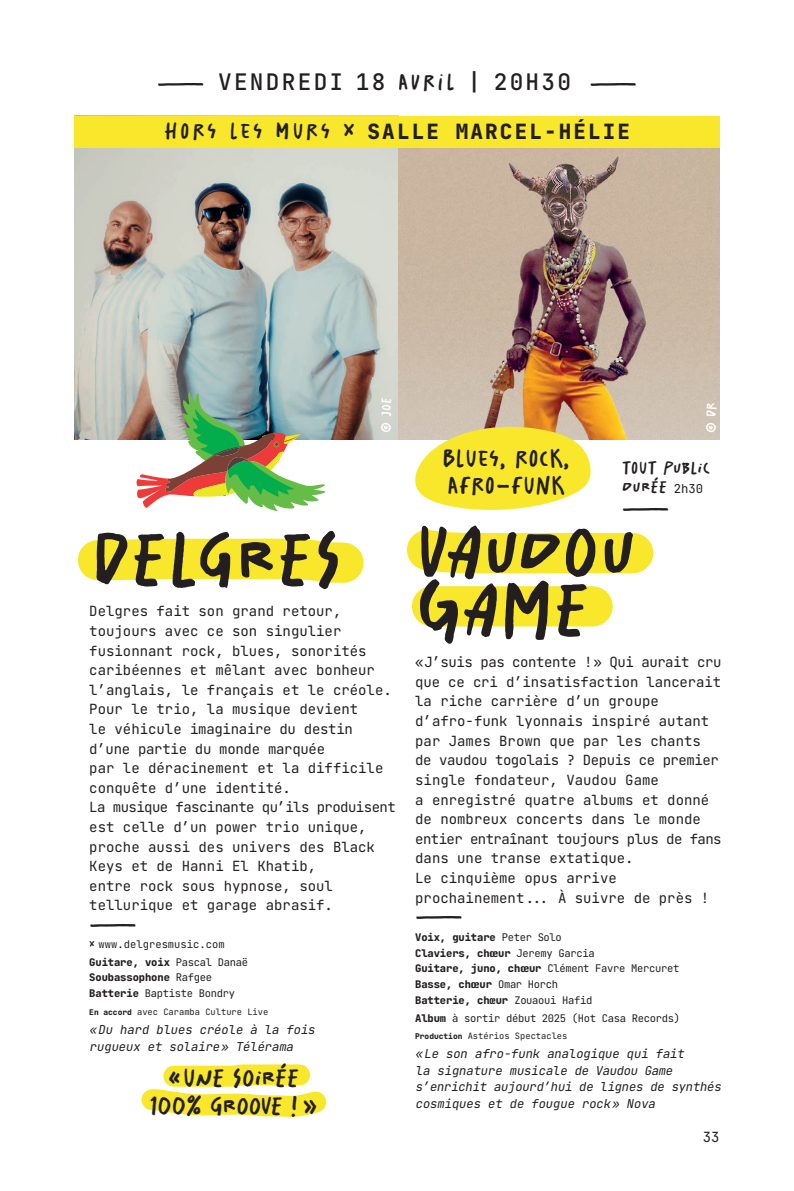
<style>
.page{position:relative;width:794px;height:1191px;background:#fff}
.page>*{position:absolute;margin:0;border:0;box-sizing:border-box;transform-origin:0 0}
.t1{font:77px "Salted";letter-spacing:-.02em;color:#231f20}
.t2{font:26.25px/28px "Salted";letter-spacing:-.03em;color:#231f20;text-align:center}
.t3{font:24.5px/26.2px "Salted";color:#231f20}
.t4{font:22.75px "Jet Brains Mono";letter-spacing:.1em;color:#231f20}
.t5{font:21px "Jet Brains Mono";letter-spacing:.1em;color:#231f20}
.t6{font:17.5px/18.9px "Salted";color:#231f20}
.t7{font:14px/19.6px "Jet Brains Mono";color:#231f20}
.t8{font:14px "Salted";color:#fff}
.t9{font:italic 12.25px/16.6px "Jet Brains Mono";color:#231f20}
.t10{font:10.5px/15.6px "Jet Brains Mono";letter-spacing:-.02em;color:#231f20}
.t11{font:8.75px "Jet Brains Mono";color:#231f20}
.s1{font-family:"Salted"}
.s2{font-family:"Salted";font-size:22.75px}
.s3{font-family:"Jet Brains Mono";font-size:12.25px}
.s4{font-size:7.88px}
</style>
<div class="page">
<svg style="left:141px;top:1064px;width:186px;height:53px"></svg>
<div style="left:432px;top:586px;width:160px;height:40px;background:#f8e72a"></div>
<img style="left:74px;top:147px;width:325px;height:245px">
<hr style="left:158px;top:83px;width:45px;height:3px;background:#231f20">
<img style="left:399px;top:147px;width:320px;height:292px">
<div style="left:74px;top:116px;width:645px;height:31px;background:#f8e72a"></div>
<svg style="left:74px;top:392px;width:599px;height:217px"></svg>
<h3 class="t4" style="left:218px;top:67px;width:354px">VENDREDI 18 <span class="s1">AVRIL</span> | 20H30</h3>
<h3 class="t5" style="left:164px;top:117px;width:468px"><span class="s2">HORS LES MURS ×</span> SALLE MARCEL-HÉLIE</h3>
<p class="t8" style="left:377px;top:433px;width:38px;rotate:-90deg">© joe</p>
<p class="t8" style="left:702px;top:433px;width:32px;rotate:-90deg">© DR</p>
<h3 class="t3" style="left:442px;top:446px;width:129px">BLUES, ROCK,<br>AFRO-FUNK</h3>
<p class="t6" style="left:622px;top:458px;width:90px">TOUT public durée <span class="s3">2h30</span></p>
<h1 class="t1" style="left:90px;top:509px;width:548px">Delgres Vaudou</h1>
<h1 class="t1" style="left:415px;top:559px;width:177px">Game</h1>
<p class="t7" style="left:415px;top:652px;width:308px">« J’suis pas contente ! » Qui aurait cru que ce cri d’insatisfaction lancerait la riche carrière d’un groupe d’afro-funk lyonnais inspiré autant par James Brown que par les chants<br>de vaudou togolais ? Depuis ce premier single fondateur, Vaudou Game<br>a enregistré quatre albums et donné de nombreux concerts dans le monde entier entraînant toujours plus de fans dans une transe extatique.<br>Le cinquième opus arrive prochainement...À suivre de près !</p>
<p class="t10" style="left:415px;top:929px;width:266px">Voix, guitare Peter Solo<br>Claviers, chœur Jeremy Garcia<br>Guitare, juno, chœur Clé ment Favre Mercuret<br>Basse, chœur Omar Horch<br>Batterie, chœur Zouaoui Hafid</p>
<p class="t10" style="left:415px;top:1010px;width:266px">Album à sortir début 2025 (Hot Casa Records)</p>
<p class="t11" style="left:415px;top:1030px;width:154px"><span class="s4">Production</span> Astérios Spectacles</p>
<p class="t9" style="left:415px;top:1045px;width:310px">« Le son afro-funk analogique qui fait<br>la signature musicale de Vaudou Game s’enrichit aujourd’hui de lignes de synthés cosmiques et de fougue rock » Nova</p>
<p class="t7" style="left:89px;top:601px;width:308px">Delgres fait son grand retour, toujours avec ce son singulier fusionnant rock, blues, sonorités caribéennes et mêlant avec bonheur l’anglais, le français et le créole.<br>Pour le trio, la musique devient<br>le véhicule imaginaire du destin d’une partie du monde marquée<br>par le déracinement et la difficile conquête d’une identité.<br>La musique fascinante qu’ils produisent est celle d’un power trio unique, proche aussi des univers des Black<br>Keys et de Hanni El Khatib,<br>entre rock sous hypnose, soul tellurique et garage abrasif.</p>
<p class="t10" style="left:89px;top:934px;width:160px;line-height:18px"><span class="s1">×</span> www.delgresmusic.com<br>Guitare, voix Pascal Danaë</p>
<p class="t10" style="left:89px;top:969px;width:147px">Soubassophone Rafgee<br>Batterie Baptiste Bondry</p>
<p class="t11" style="left:89px;top:1006px;width:181px"><span class="s4">En accord</span> avec Caramba Culture Live</p>
<p class="t9" style="left:89px;top:1021px;width:230px">« Du hard blues créole à la fois rugueux et solaire » Télérama</p>
<h2 class="t2" style="left:150px;top:1064px;width:169px">« Une soirée<br>100% groove ! »</h2>
<p class="t7" style="left:702px;top:1127px;width:18px">33</p>
</div>
